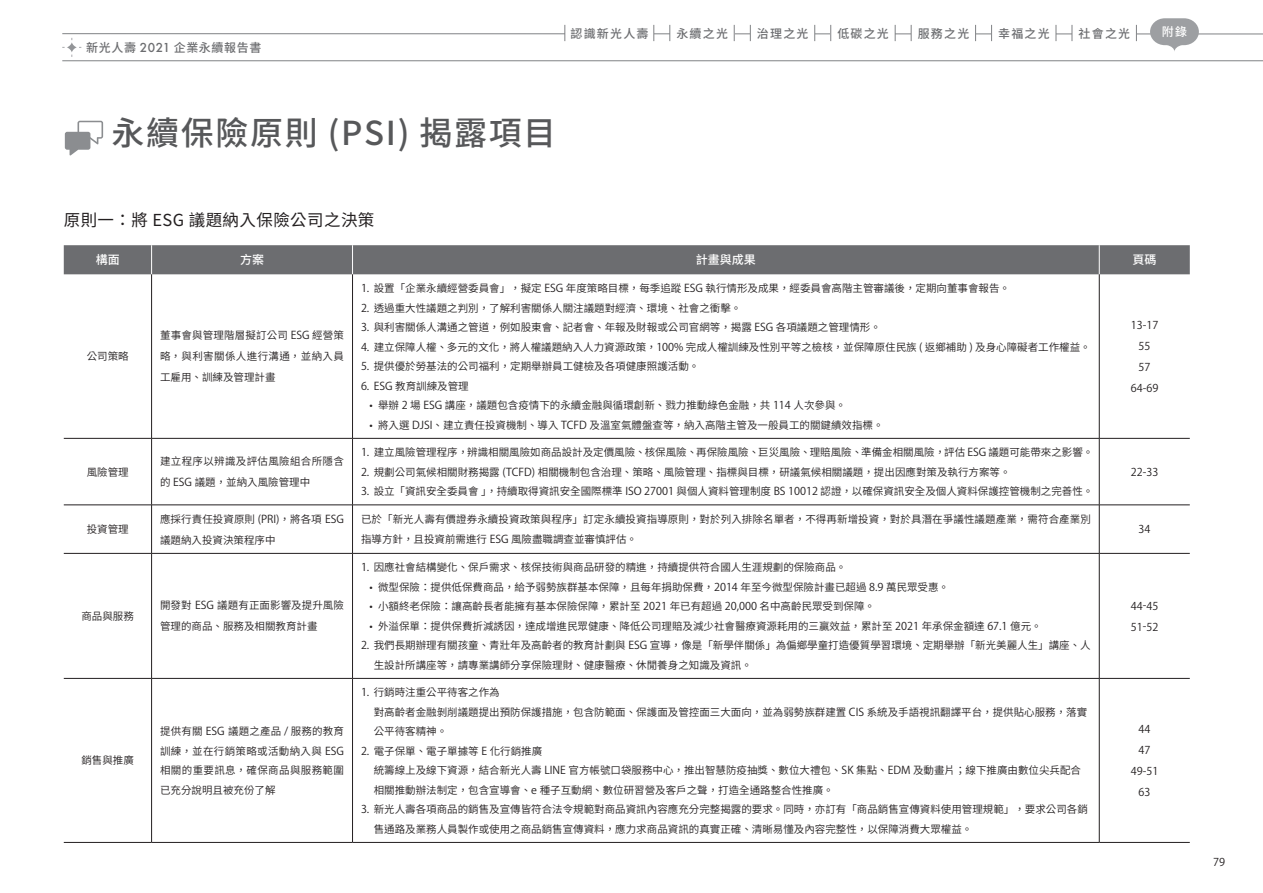
<style>
.page{position:relative;width:1263px;height:893px;background:#fff}
.page>*{position:absolute;margin:0;border:0;box-sizing:border-box;transform-origin:0 0}
.t1{font:500 33px "Noto Sans CJ Ktc";letter-spacing:.05em;color:#57585a}
.t2{font:16.5px "Noto Sans CJ Ktc";letter-spacing:.025em;color:#231f20}
.t3{font:500 12px "Noto Sans CJ Ktc";letter-spacing:.1em;color:#6c6d70}
.t4{font:500 12px "Noto Sans CJ Ktc";letter-spacing:.05em;color:#6c6d70}
.t5{font:500 12px "Noto Sans CJ Ktc";color:#fff}
.t6{font:10.8px/21px "Koz Go Pro";color:#231f20;text-align:center}
.t7{font:600 10.5px/19.5px "Noto Sans CJ Ktc";color:#231f20}
.t8{font:600 10.5px/21px "Noto Sans CJ Ktc";letter-spacing:.03em;color:#231f20}
.s1{font-family:"Futura"}
.s2{font-family:"Koz Go Pro";font-weight:400;font-size:10.8px}
</style>
<div class="page">
<svg style="left:67px;top:42px;width:10px;height:10px"></svg>
<hr style="left:62px;top:33px;width:1201px;height:1px;background:#808285">
<div style="left:670px;top:25px;width:64px;height:16px;background:#fff"></div>
<svg style="left:669px;top:25px;width:1px;height:16px"></svg>
<svg style="left:734px;top:25px;width:1px;height:16px"></svg>
<div style="left:750px;top:25px;width:65px;height:16px;background:#fff"></div>
<svg style="left:750px;top:25px;width:1px;height:16px"></svg>
<svg style="left:814px;top:25px;width:1px;height:16px"></svg>
<div style="left:831px;top:25px;width:64px;height:16px;background:#fff"></div>
<svg style="left:830px;top:25px;width:1px;height:16px"></svg>
<svg style="left:895px;top:25px;width:1px;height:16px"></svg>
<div style="left:911px;top:25px;width:64px;height:16px;background:#fff"></div>
<svg style="left:911px;top:25px;width:1px;height:16px"></svg>
<svg style="left:975px;top:25px;width:1px;height:16px"></svg>
<div style="left:991px;top:25px;width:65px;height:16px;background:#fff"></div>
<svg style="left:991px;top:25px;width:1px;height:16px"></svg>
<svg style="left:1055px;top:25px;width:1px;height:16px"></svg>
<div style="left:1072px;top:25px;width:64px;height:16px;background:#fff"></div>
<svg style="left:1071px;top:25px;width:1px;height:16px"></svg>
<svg style="left:1136px;top:25px;width:1px;height:16px"></svg>
<hr style="left:62px;top:60px;width:1201px;height:1px;background:#808285">
<div style="left:565px;top:25px;width:89px;height:16px;background:#fff"></div>
<svg style="left:564px;top:25px;width:1px;height:16px"></svg>
<svg style="left:653px;top:25px;width:1px;height:16px"></svg>
<svg style="left:1150px;top:18px;width:49px;height:33px"></svg>
<div style="left:64px;top:245px;width:1126px;height:29px;background:#6c6d70"></div>
<hr style="left:64px;top:438px;width:88px;height:1px;background:#231f20">
<hr style="left:1099px;top:439px;width:1px;height:66px;background:#231f20">
<hr style="left:1099px;top:505px;width:1px;height:48px;background:#231f20">
<hr style="left:64px;top:553px;width:88px;height:1px;background:#231f20">
<hr style="left:64px;top:678px;width:88px;height:1px;background:#231f20">
<hr style="left:64px;top:842px;width:88px;height:1px;background:#231f20">
<hr style="left:151px;top:274px;width:1px;height:164px;background:#231f20">
<hr style="left:152px;top:438px;width:200px;height:1px;background:#231f20">
<hr style="left:352px;top:274px;width:1px;height:164px;background:#231f20">
<hr style="left:352px;top:438px;width:747px;height:1px;background:#231f20">
<hr style="left:1099px;top:274px;width:1px;height:164px;background:#231f20">
<hr style="left:1099px;top:438px;width:91px;height:1px;background:#231f20">
<hr style="left:152px;top:553px;width:200px;height:1px;background:#231f20">
<hr style="left:151px;top:554px;width:1px;height:124px;background:#231f20">
<hr style="left:352px;top:553px;width:747px;height:1px;background:#231f20">
<hr style="left:352px;top:554px;width:1px;height:124px;background:#231f20">
<hr style="left:1099px;top:553px;width:91px;height:1px;background:#231f20">
<hr style="left:1099px;top:554px;width:1px;height:124px;background:#231f20">
<hr style="left:152px;top:678px;width:200px;height:1px;background:#231f20">
<hr style="left:151px;top:679px;width:1px;height:163px;background:#231f20">
<hr style="left:152px;top:842px;width:200px;height:1px;background:#231f20">
<hr style="left:352px;top:678px;width:747px;height:1px;background:#231f20">
<hr style="left:352px;top:679px;width:1px;height:163px;background:#231f20">
<hr style="left:352px;top:842px;width:747px;height:1px;background:#231f20">
<hr style="left:1099px;top:678px;width:91px;height:1px;background:#231f20">
<hr style="left:1099px;top:679px;width:1px;height:163px;background:#231f20">
<hr style="left:1099px;top:842px;width:91px;height:1px;background:#231f20">
<hr style="left:151px;top:439px;width:1px;height:66px;background:#231f20">
<hr style="left:64px;top:505px;width:88px;height:1px;background:#231f20">
<hr style="left:152px;top:505px;width:200px;height:1px;background:#231f20">
<hr style="left:151px;top:505px;width:1px;height:48px;background:#231f20">
<hr style="left:352px;top:505px;width:747px;height:1px;background:#231f20">
<hr style="left:1099px;top:505px;width:91px;height:1px;background:#231f20">
<hr style="left:352px;top:439px;width:1px;height:66px;background:#231f20">
<hr style="left:352px;top:505px;width:1px;height:48px;background:#231f20">
<svg style="left:65px;top:121px;width:38px;height:34px"></svg>
<p class="t4" style="left:86px;top:41px;width:177px">新光人壽 <span class="s1">2021</span> 企業永續報告書</p>
<p class="t3" style="left:570px;top:26px;width:79px">認識新光人壽</p>
<p class="t5" style="left:1162px;top:25px;width:27px">附錄</p>
<p class="t3" style="left:676px;top:26px;width:53px">永續之光</p>
<p class="t3" style="left:757px;top:26px;width:53px">治理之光</p>
<p class="t3" style="left:837px;top:26px;width:53px">低碳之光</p>
<p class="t3" style="left:918px;top:26px;width:53px">服務之光</p>
<p class="t3" style="left:998px;top:26px;width:53px">幸福之光</p>
<p class="t3" style="left:1078px;top:26px;width:53px">社會之光</p>
<h1 class="t1" style="left:112px;top:114px;width:446px">永續保險原則 (PSI) 揭露項目</h1>
<h2 class="t2" style="left:64px;top:210px;width:312px">原則一：將 ESG 議題納入保險公司之決策</h2>
<p class="t5" style="left:96px;top:253px;width:26px">構面</p>
<p class="t5" style="left:240px;top:253px;width:25px">方案</p>
<p class="t5" style="left:696px;top:253px;width:61px">計畫與成果</p>
<p class="t5" style="left:1132px;top:253px;width:25px">頁碼</p>
<p class="t7" style="left:87px;top:347px;width:44px">公司策略</p>
<p class="t7" style="left:160px;top:325px;width:185px;line-height:21px;text-align:justify">董事會與管理階層擬訂公司 <span class="s2">ESG</span> 經營策略，與利害關係人進行溝通，並納入員工雇用、訓練及管理計畫</p>
<p class="t7" style="left:87px;top:462px;width:44px">風險管理</p>
<p class="t8" style="left:160px;top:451px;width:185px">建立程序以辨識及評估風險組合所隱含的 <span class="s2">ESG</span> 議題，並納入風險管理中</p>
<p class="t7" style="left:361px;top:279px;width:650px"><span class="s2">1.</span> 設置「企業永續經營委員會」，擬定 <span class="s2">ESG</span> 年度策略目標，每季追蹤 <span class="s2">ESG</span> 執行情形及成果，經委員會高階主管審議後，定期向董事會報告。</p>
<p class="t7" style="left:361px;top:298px;width:382px"><span class="s2">2.</span> 透過重大性議題之判別，了解利害關係人關注議題對經濟、環境、社會之衝擊。</p>
<p class="t7" style="left:361px;top:318px;width:521px"><span class="s2">3.</span> 與利害關係人溝通之管道，例如股東會、記者會、年報及財報或公司官網等，揭露 <span class="s2">ESG</span> 各項議題之管理情形。</p>
<p class="t7" style="left:361px;top:337px;width:731px"><span class="s2">4.</span> 建立保障人權、多元的文化，將人權議題納入人力資源政策，<span class="s2">100%</span> 完成人權訓練及性別平等之檢核，並保障原住民族 <span class="s2">(</span> 返鄉補助 <span class="s2">)</span> 及身心障礙者工作權益。</p>
<p class="t7" style="left:361px;top:357px;width:340px"><span class="s2">5.</span> 提供優於勞基法的公司福利，定期舉辦員工健檢及各項健康照護活動。</p>
<p class="t7" style="left:361px;top:376px;width:109px"><span class="s2">6. ESG</span> 教育訓練及管理</p>
<p class="t7" style="left:369px;top:396px;width:478px"><span class="s2">•</span> 舉辦 <span class="s2">2</span> 場 <span class="s2">ESG</span> 講座，議題包含疫情下的永續金融與循環創新、戮力推動綠色金融，共 <span class="s2">114</span> 人次參與。</p>
<p class="t7" style="left:369px;top:415px;width:516px"><span class="s2">•</span> 將入選 <span class="s2">DJSI</span>、建立責任投資機制、導入 <span class="s2">TCFD</span> 及溫室氣體盤查等，納入高階主管及一般員工的關鍵績效指標。</p>
<p class="t7" style="left:361px;top:443px;width:734px"><span class="s2">1.</span> 建立風險管理程序，辨識相關風險如商品設計及定價風險、核保風險、再保險風險、巨災風險、理賠風險、準備金相關風險，評估 <span class="s2">ESG</span> 議題可能帶來之影響。</p>
<p class="t7" style="left:361px;top:462px;width:651px"><span class="s2">2.</span> 規劃公司氣候相關財務揭露 <span class="s2">(TCFD)</span> 相關機制包含治理、策略、風險管理、指標與目標，研議氣候相關議題，提出因應對策及執行方案等。</p>
<p class="t7" style="left:361px;top:482px;width:734px"><span class="s2">3.</span> 設立「資訊安全委員會｣，持續取得資訊安全國際標準 <span class="s2">ISO 27001</span> 與個人資料管理制度 <span class="s2">BS 10012</span> 認證，以確保資訊安全及個人資料保護控管機制之完善性。</p>
<p class="t6" style="left:1131px;top:315px;width:29px">13-17<br>55<br>57<br>64-69</p>
<p class="t6" style="left:1131px;top:462px;width:29px">22-33</p>
<p class="t7" style="left:87px;top:520px;width:44px">投資管理</p>
<p class="t7" style="left:160px;top:508px;width:185px;line-height:21px">應採行責任投資原則 <span class="s2">(PRI)</span>，將各項 <span class="s2">ESG</span>議題納入投資決策程序中</p>
<p class="t7" style="left:361px;top:510px;width:731px">已於「新光人壽有價證券永續投資政策與程序」訂定永續投資指導原則，對於列入排除名單者，不得再新增投資，對於具潛在爭議性議題產業，需符合產業別指導方針，且投資前需進行 <span class="s2">ESG</span> 風險盡職調查並審慎評估。</p>
<p class="t6" style="left:1138px;top:519px;width:13px">34</p>
<p class="t7" style="left:81px;top:606px;width:54px">商品與服務</p>
<p class="t7" style="left:160px;top:595px;width:185px;line-height:21px">開發對 <span class="s2">ESG</span> 議題有正面影響及提升風險管理的商品、服務及相關教育計畫</p>
<p class="t7" style="left:81px;top:751px;width:54px">銷售與推廣</p>
<p class="t7" style="left:160px;top:722px;width:185px;text-align:justify">提供有關 <span class="s2">ESG</span> 議題之產品 <span class="s2">/</span> 服務的教育訓練，並在行銷策略或活動納入與 <span class="s2">ESG</span>相關的重要訊息，確保商品與服務範圍已充分說明且被充份了解</p>
<p class="t7" style="left:361px;top:558px;width:487px"><span class="s2">1.</span> 因應社會結構變化、保戶需求、核保技術與商品研發的精進，持續提供符合國人生涯規劃的保險商品。</p>
<p class="t7" style="left:369px;top:577px;width:581px"><span class="s2">•</span> 微型保險：提供低保費商品，給予弱勢族群基本保障，且每年捐助保費，<span class="s2">2014</span> 年至今微型保險計畫已超過 <span class="s2">8.9</span> 萬民眾受惠。</p>
<p class="t7" style="left:369px;top:597px;width:507px"><span class="s2">•</span> 小額終老保險：讓高齡長者能擁有基本保險保障，累計至 <span class="s2">2021</span> 年已有超過 <span class="s2">20,000</span> 名中高齡民眾受到保障。</p>
<p class="t7" style="left:369px;top:616px;width:674px"><span class="s2">•</span> 外溢保單：提供保費折減誘因，達成增進民眾健康、降低公司理賠及減少社會醫療資源耗用的三贏效益，累計至 <span class="s2">2021</span> 年承保金額達 <span class="s2">67.1</span> 億元。</p>
<p class="t7" style="left:374px;top:636px;width:718px;text-indent:-13px"><span class="s2">2.</span> 我們長期辦理有關孩童、青壯年及高齡者的教育計劃與 <span class="s2">ESG</span> 宣導，像是「新學伴關係」為偏鄉學童打造優質學習環境、定期舉辦「新光美麗人生」講座、人生設計所講座等，請專業講師分享保險理財、健康醫療、休閒養身之知識及資訊。</p>
<p class="t7" style="left:374px;top:683px;width:715px;text-indent:-13px"><span class="s2">1.</span> 行銷時注重公平待客之作為<br>對高齡者金融剝削議題提出預防保護措施，包含防範面、保護面及管控面三大面向，並為弱勢族群建置 <span class="s2">CIS</span> 系統及手語視訊翻譯平台，提供貼心服務，落實公平待客精神。</p>
<p class="t7" style="left:374px;top:741px;width:709px;text-indent:-13px"><span class="s2">2.</span> 電子保單、電子單據等 <span class="s2">E</span> 化行銷推廣<br>統籌線上及線下資源，結合新光人壽 <span class="s2">LINE</span> 官方帳號口袋服務中心，推出智慧防疫抽獎、數位大禮包、<span class="s2">SK</span> 集點、<span class="s2">EDM</span> 及動畫片；線下推廣由數位尖兵配合相關推動辦法制定，包含宣導會、<span class="s2">e</span> 種子互動網、數位研習營及客戶之聲，打造全通路整合性推廣。</p>
<p class="t7" style="left:374px;top:800px;width:715px;text-indent:-13px"><span class="s2">3.</span> 新光人壽各項商品的銷售及宣傳皆符合法令規範對商品資訊內容應充分完整揭露的要求。同時，亦訂有「商品銷售宣傳資料使用管理規範」，要求公司各銷售通路及業務人員製作或使用之商品銷售宣傳資料，應力求商品資訊的真實正確、清晰易懂及內容完整性，以保障消費大眾權益。</p>
<p class="t6" style="left:1131px;top:595px;width:29px;text-align:left">44-45<br>51-52</p>
<p class="t6" style="left:1131px;top:719px;width:29px">44<br>47<br>49-51<br>63</p>
<p class="t6" style="left:1213px;top:852px;width:13px">79</p>
</div>
